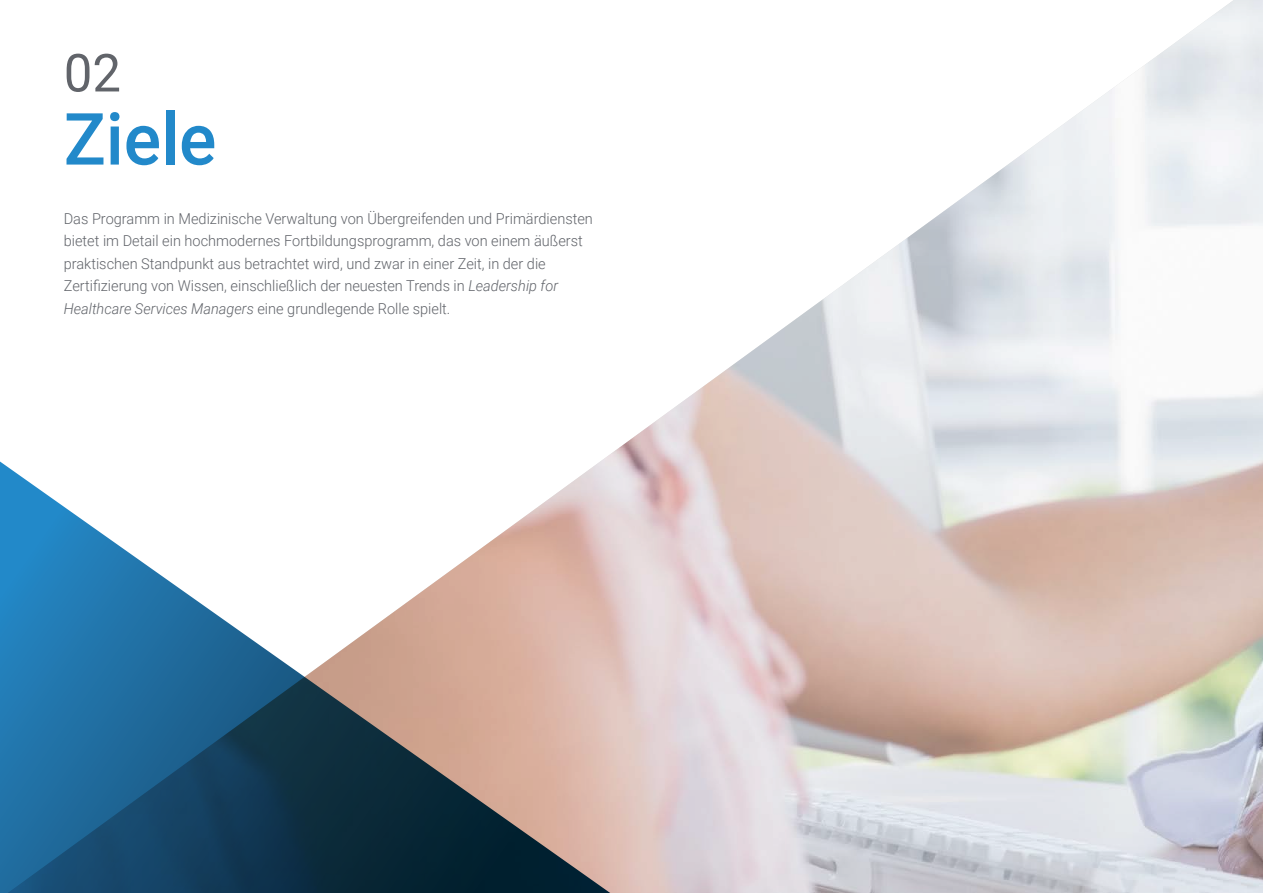
<style>
.page{position:relative;width:1263px;height:893px;background:#fff}
.page>*{position:absolute;margin:0;border:0;box-sizing:border-box;transform-origin:0 0}
.t1{font:500 72px "Roboto";color:#2289ca}
.t2{font:52.5px "Roboto";color:#61646a}
.t3{font:300 15px/22.5px "Roboto";color:#61646a}
.s1{font-style:italic}
</style>
<div class="page">
<img style="left:622px;top:0;width:641px;height:893px">
<svg style="left:0;top:446px;width:640px;height:447px"></svg>
<h2 class="t2" style="left:64px;top:36px;width:59px">02</h2>
<h1 class="t1" style="left:64px;top:89px;width:154px">Ziele</h1>
<p class="t3" style="left:64px;top:207px;width:531px">Das Programm in Medizinische Verwaltung von Übergreifenden und Primärdiensten bietet im Detail ein hochmodernes Fortbildungsprogramm, das von einem äußerst praktischen Standpunkt aus betrachtet wird, und zwar in einer Zeit, in der die Zertifizierung von Wissen, einschließlich der neuesten Trends in <span class="s1">Leadership for Healthcare Services Managers</span> eine grundlegende Rolle spielt.</p>
</div>
